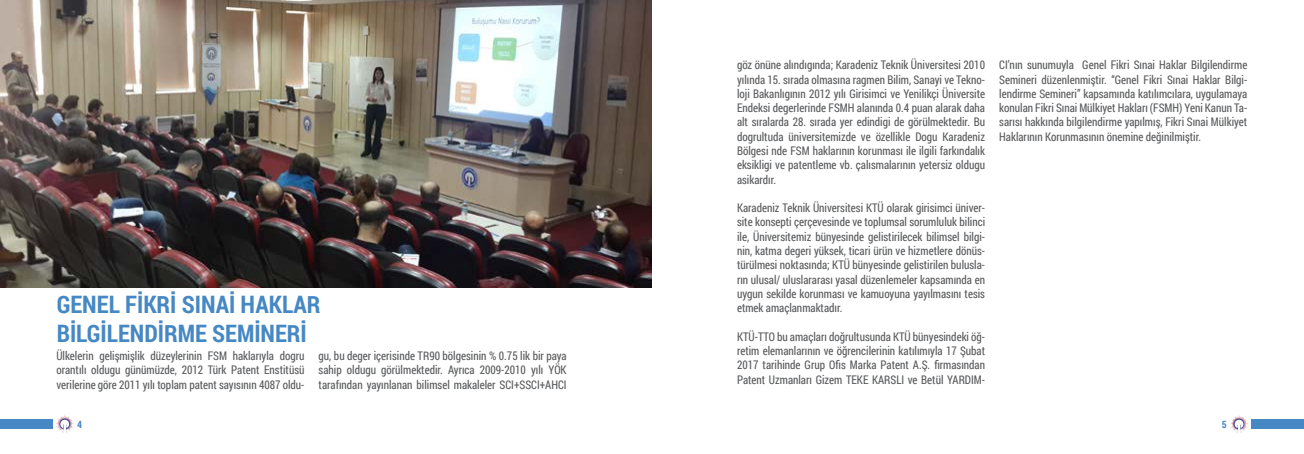
<style>
.page{position:relative;width:1304px;height:454px;background:#fff}
.page>*{position:absolute;margin:0;border:0;box-sizing:border-box;transform-origin:0 0}
.t1{font:700 24px/28.8px "Roboto Condensed";color:#4688c4}
.t2{font:11.9px/14.3px "Roboto Condensed";color:#58595b;text-align:justify;scale:.92 1}
.t3{font:700 10px "Roboto Condensed";color:#4688c4}
</style>
<div class="page">
<div style="left:0;top:419px;width:52px;height:10px;background:#4688c4"></div>
<div style="left:1252px;top:419px;width:52px;height:10px;background:#4688c4"></div>
<svg style="left:1231px;top:415px;width:17px;height:18px"></svg>
<svg style="left:56px;top:415px;width:18px;height:18px"></svg>
<img style="left:0;top:0;width:652px;height:287px">
<h1 class="t1" style="left:57px;top:289px;width:265px">GENEL FİKRİ SINAİ HAKLAR<br>BİLGİLENDİRME SEMİNERİ</h1>
<p class="t2" style="left:56px;top:348px;width:271px">Ülkelerin gelişmişlik düzeylerinin FSM haklarıyla dogru orantılı oldugu günümüzde, 2012 Türk Patent Enstitüsü verilerine göre 2011 yılı toplam patent sayısının 4087 oldu-</p>
<p class="t2" style="left:319px;top:348px;width:271px">gu, bu deger içerisinde TR90 bölgesinin % 0.75 lik bir paya sahip oldugu görülmektedir. Ayrıca 2009-2010 yılı YÖK tarafından yayınlanan bilimsel makaleler SCI+SSCI+AHCI</p>
<p class="t2" style="left:737px;top:57px;width:271px">göz önüne alındıgında; Karadeniz Teknik Üniversitesi 2010 yılında 15. sırada olmasına ragmen Bilim, Sanayi ve Tekno&shy;loji Bakanlıgının 2012 yılı Girisimci ve Yenilikçi Üniversite Endeksi degerlerinde FSMH alanında 0.4 puan alarak daha alt sıralarda 28. sırada yer edindigi de görülmektedir. Bu dogrultuda üniversitemizde ve özellikle Dogu Karadeniz Bölgesi nde FSM haklarının korunması ile ilgili farkındalık eksikligi ve patentleme vb. çalısmalarının yetersiz oldugu asikardır.</p>
<p class="t2" style="left:737px;top:200px;width:271px">Karadeniz Teknik Üniversitesi KTÜ olarak girisimci üniver&shy;site konsepti çerçevesinde ve toplumsal sorumluluk bilinci ile, Üniversitemiz bünyesinde gelistirilecek bilimsel bilgi&shy;nin, katma degeri yüksek, ticari ürün ve hizmetlere dönüs&shy;türülmesi noktasında; KTÜ bünyesinde gelistirilen bulusla&shy;rın ulusal/ uluslararası yasal düzenlemeler kapsamında en uygun sekilde korunması ve kamuoyuna yayılmasını tesis etmek amaçlanmaktadır.</p>
<p class="t2" style="left:737px;top:329px;width:271px">KTÜ-TTO bu amaçları doğrultusunda KTÜ bünyesindeki öğ&shy;retim elemanlarının ve öğrencilerinin katılımıyla 17 Şubat 2017 tarihinde Grup Ofis Marka Patent A.Ş. firmasından Patent Uzmanları Gizem TEKE KARSLI ve Betül YARDIM-</p>
<p class="t2" style="left:999px;top:57px;width:271px">CI’nın sunumuyla Genel Fikri Sınai Haklar Bilgilendirme Semineri düzenlenmiştir. “Genel Fikri Sınai Haklar Bilgi&shy;lendirme Semineri” kapsamında katılımcılara, uygulamaya konulan Fikri Sınai Mülkiyet Hakları (FSMH) Yeni Kanun Ta&shy;sarısı hakkında bilgilendirme yapılmış, Fikri Sınai Mülkiyet Haklarının Korunmasının önemine değinilmiştir.</p>
<p class="t3" style="left:77px;top:417px;width:6px">4</p>
<p class="t3" style="left:1222px;top:417px;width:6px">5</p>
</div>
